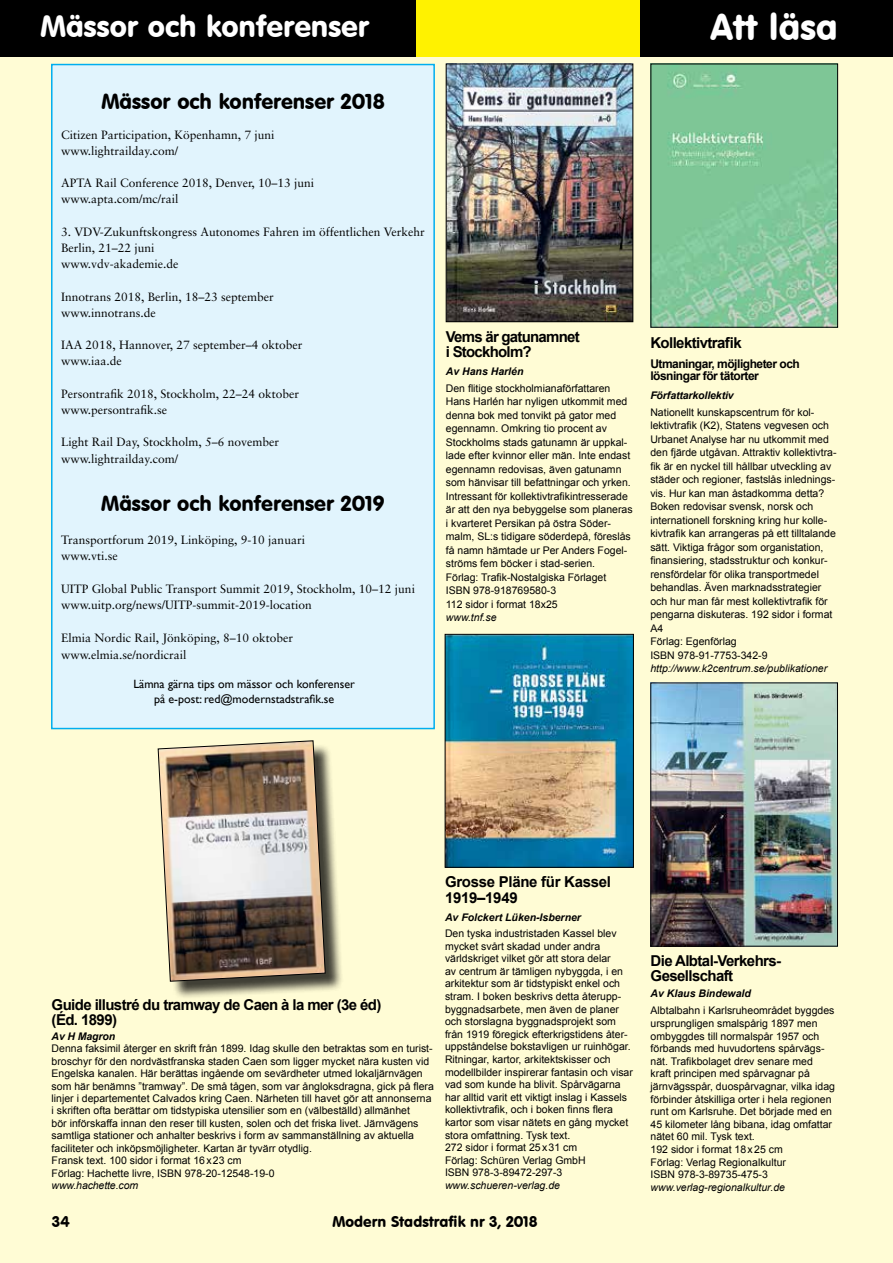
<style>
.page{position:relative;width:893px;height:1263px;background:#fffcd5}
.page>*{position:absolute;margin:0;border:0;box-sizing:border-box;transform-origin:0 0}
.t1{font:36px "VAG Rounded BT";color:#fff}
.t2{font:29.7px "VAG Rounded BT";color:#fff}
.t3{font:21px "VAG Rounded BT";color:#000}
.t4{font:700 15px/15px "Arial";letter-spacing:-.04em;color:#000}
.t5{font:15px "VAG Rounded BT";color:#000}
.t6{font:700 15px/16.5px "Arial";letter-spacing:-.02em;color:#000}
.t7{font:12px/16.2px "Sabon";color:#000}
.t8{font:12px/14.4px "Gill Sans";color:#000;text-align:center}
.t9{font:700 12px/12px "Arial";letter-spacing:-.04em;color:#000}
.t10{font:10.5px/13.5px "Arial";color:#000}
.t11{font:italic 10.5px "Arial";color:#000}
.t12{font:italic 700 10.5px "Arial";color:#000}
</style>
<div class="page">
<div style="left:52px;top:65px;width:382px;height:663px;background:#e1f4fd"></div>
<div style="left:51px;top:64px;width:384px;height:665px;border:2px solid #00aeef"></div>
<div style="left:0;top:0;width:893px;height:57px;background:#fff200"></div>
<div style="left:0;top:0;width:415px;height:57px;background:#000"></div>
<div style="left:640px;top:0;width:253px;height:57px;background:#000"></div>
<img style="left:448px;top:66px;width:183px;height:254px">
<div style="left:446px;top:64px;width:187px;height:258px;border:1px solid #000"></div>
<img style="left:653px;top:685px;width:183px;height:259px">
<div style="left:651px;top:683px;width:187px;height:263px;border:1px solid #000"></div>
<img style="left:653px;top:66px;width:183px;height:259px">
<img style="left:447px;top:636px;width:185px;height:229px">
<div style="left:445px;top:634px;width:189px;height:233px;border:1px solid #000"></div>
<div style="left:161px;top:743px;width:183px;height:257px;background:#000;opacity:.75"></div>
<img style="left:158px;top:740px;width:168px;height:241px">
<h2 class="t2" style="left:41px;top:8px;width:330px">Mässor och konferenser</h2>
<h1 class="t1" style="left:711px;top:5px;width:129px">Att läsa</h1>
<h3 class="t3" style="left:101px;top:88px;width:285px">Mässor och konferenser 2018</h3>
<p class="t7" style="left:61px;top:126px;width:215px">Citizen Participation, Köpenhamn, 7 juni www.lightrailday.com/</p>
<p class="t7" style="left:61px;top:175px;width:255px">APTA Rail Conference 2018, Denver, 10–13 juni www.apta.com/mc/rail</p>
<p class="t7" style="left:61px;top:223px;width:365px">3. VDV-Zukunftskongress Autonomes Fahren im öffentlichen Verkehr<br>Berlin, 21–22 juni<br>www.vdv-akademie.de</p>
<p class="t7" style="left:61px;top:288px;width:214px">Innotrans 2018, Berlin, 18–23 september www.innotrans.de</p>
<p class="t7" style="left:61px;top:337px;width:243px">IAA 2018, Hannover, 27 september–4 oktober www.iaa.de</p>
<p class="t7" style="left:61px;top:385px;width:240px">Persontrafik 2018, Stockholm, 22–24 oktober www.persontrafik.se</p>
<p class="t7" style="left:61px;top:434px;width:220px">Light Rail Day, Stockholm, 5–6 november www.lightrailday.com/</p>
<h3 class="t3" style="left:101px;top:490px;width:285px">Mässor och konferenser 2019</h3>
<p class="t7" style="left:61px;top:531px;width:245px">Transportforum 2019, Linköping, 9-10 januari www.vti.se</p>
<p class="t7" style="left:61px;top:580px;width:355px">UITP Global Public Transport Summit 2019, Stockholm, 10–12 juni www.uitp.org/news/UITP-summit-2019-location</p>
<p class="t7" style="left:61px;top:630px;width:234px">Elmia Nordic Rail, Jönköping, 8–10 oktober www.elmia.se/nordicrail</p>
<p class="t8" style="left:133px;top:677px;width:223px">Lämna gärna tips om mässor och konferenser på e-post: red@modernstadstrafik.se</p>
<h3 class="t4" style="left:446px;top:330px;width:135px">Vems är gatunamnet i Stockholm?</h3>
<p class="t12" style="left:446px;top:365px;width:79px">Av Hans Harlén</p>
<p class="t10" style="left:446px;top:381px;width:188px">Den flitige stockholmianaförfattaren Hans Harlén har nyligen utkommit med denna bok med tonvikt på gator med egennamn. Omkring tio procent av Stockholms stads gatunamn är uppkal&shy;lade efter kvinnor eller män. Inte endast egennamn redovisas, även gatunamn som hänvisar till befattningar och yrken.<br>Intressant för kollektivtrafikintresserade är att den nya bebyggelse som planeras i kvarteret Persikan på östra Söder&shy;malm, SL:s tidigare söderdepå, föreslås få namn hämtade ur Per Anders Fogel&shy;ströms fem böcker i stad-serien.<br>Förlag: Trafik-Nostalgiska Förlaget ISBN 978-918769580-3<br>112 sidor i format 18x25</p>
<p class="t11" style="left:446px;top:611px;width:52px">www.tnf.se</p>
<h3 class="t4" style="left:650px;top:336px;width:93px">Kollektivtrafik</h3>
<p class="t9" style="left:650px;top:358px;width:151px">Utmaningar, möjligheter och lösningar för tätorter</p>
<p class="t12" style="left:650px;top:389px;width:85px">Författarkollektiv</p>
<p class="t10" style="left:650px;top:405px;width:188px">Nationellt kunskapscentrum för kol&shy;lektivtrafik (K2), Statens vegvesen och Urbanet Analyse har nu utkommit med den fjärde utgåvan. Attraktiv kollektivtra&shy;fik är en nyckel till hållbar utveckling av städer och regioner, fastslås inlednings&shy;vis. Hur kan man åstadkomma detta?<br>Boken redovisar svensk, norsk och internationell forskning kring hur kolle&shy;kivtrafik kan arrangeras på ett tilltalande sätt. Viktiga frågor som organistation, finansiering, stadsstruktur och konkur&shy;rensfördelar för olika transportmedel behandlas. Även marknadsstrategier och hur man får mest kollektivtrafik för pengarna diskuteras. 192 sidor i format A4<br>Förlag: Egenförlag<br>ISBN 978-91-7753-342-9</p>
<p class="t11" style="left:650px;top:662px;width:178px">http://www.k2centrum.se/publikationer</p>
<h3 class="t4" style="left:52px;top:997px;width:331px">Guide illustré du tramway de Caen à la mer (3e éd) (Éd. 1899)</h3>
<p class="t12" style="left:52px;top:1029px;width:65px">Av H Magron</p>
<p class="t10" style="left:52px;top:1042px;width:384px;line-height:12.5px">Denna faksimil återger en skrift från 1899. Idag skulle den betraktas som en turist&shy;broschyr för den nordvästfranska staden Caen som ligger mycket nära kusten vid Engelska kanalen. Här berättas ingående om sevärdheter utmed lokaljärnvägen som här benämns ”tramway”. De små tågen, som var ångloksdragna, gick på flera linjer i departementet Calvados kring Caen. Närheten till havet gör att annonserna i skriften ofta berättar om tidstypiska utensilier som en (välbeställd) allmänhet<br>bör införskaffa innan den reser till kusten, solen och det friska livet. Järnvägens samtliga stationer och anhalter beskrivs i form av sammanställning av aktuella faciliteter och inköpsmöjligheter. Kartan är tyvärr otydlig.<br>Fransk text. 100 sidor i format 16x23 cm<br>Förlag: Hachette livre, ISBN 978-20-12548-19-0</p>
<p class="t11" style="left:52px;top:1179px;width:88px">www.hachette.com</p>
<h3 class="t6" style="left:445px;top:874px;width:167px">Grosse Pläne für Kassel<br>1919–1949</h3>
<p class="t12" style="left:445px;top:911px;width:137px">Av Folckert Lüken-Isberner</p>
<p class="t10" style="left:445px;top:927px;width:189px;line-height:12.6px">Den tyska industristaden Kassel blev mycket svårt skadad under andra världskriget vilket gör att stora delar<br>av centrum är tämligen nybyggda, i en arkitektur som är tidstypiskt enkel och stram. I boken beskrivs detta återupp&shy;byggnadsarbete, men även de planer och storslagna byggnadsprojekt som från 1919 föregick efterkrigstidens åter&shy;uppståndelse bokstavligen ur ruinhögar.<br>Ritningar, kartor, arkitektskisser och modellbilder inspirerar fantasin och visar vad som kunde ha blivit. Spårvägarna har alltid varit ett viktigt inslag i Kassels kollektivtrafik, och i boken finns flera kartor som visar nätets en gång mycket stora omfattning. Tysk text.<br>272 sidor i format 25x31 cm<br>Förlag: Schüren Verlag GmbH<br>ISBN 978-3-89472-297-3</p>
<p class="t11" style="left:445px;top:1178px;width:116px">www.schueren-verlag.de</p>
<h3 class="t5" style="left:52px;top:1212px;width:19px">34</h3>
<h3 class="t5" style="left:333px;top:1212px;width:206px">Modern Stadstrafik nr 3, 2018</h3>
<h3 class="t5" style="left:343px;top:1212px;width:206px">Modern Stadstrafik nr 3, 2018</h3>
<h3 class="t4" style="left:651px;top:953px;width:132px">Die Albtal-Verkehrs-<br>Gesellschaft</h3>
<p class="t12" style="left:651px;top:987px;width:102px">Av Klaus Bindewald</p>
<p class="t10" style="left:651px;top:1004px;width:186px;line-height:12.6px">Albtalbahn i Karlsruheområdet byggdes ursprungligen smalspårig 1897 men ombyggdes till normalspår 1957 och förbands med huvudortens spårvägs&shy;nät. Trafikbolaget drev senare med kraft principen med spårvagnar på järnvägsspår, duospårvagnar, vilka idag förbinder åtskilliga orter i hela regionen runt om Karlsruhe. Det började med en 45 kilometer lång bibana, idag omfattar nätet 60 mil. Tysk text.<br>192 sidor i format 18x25 cm<br>Förlag: Verlag Regionalkultur<br>ISBN 978-3-89735-475-3</p>
<p class="t11" style="left:651px;top:1180px;width:136px">www.verlag-regionalkultur.de</p>
</div>
